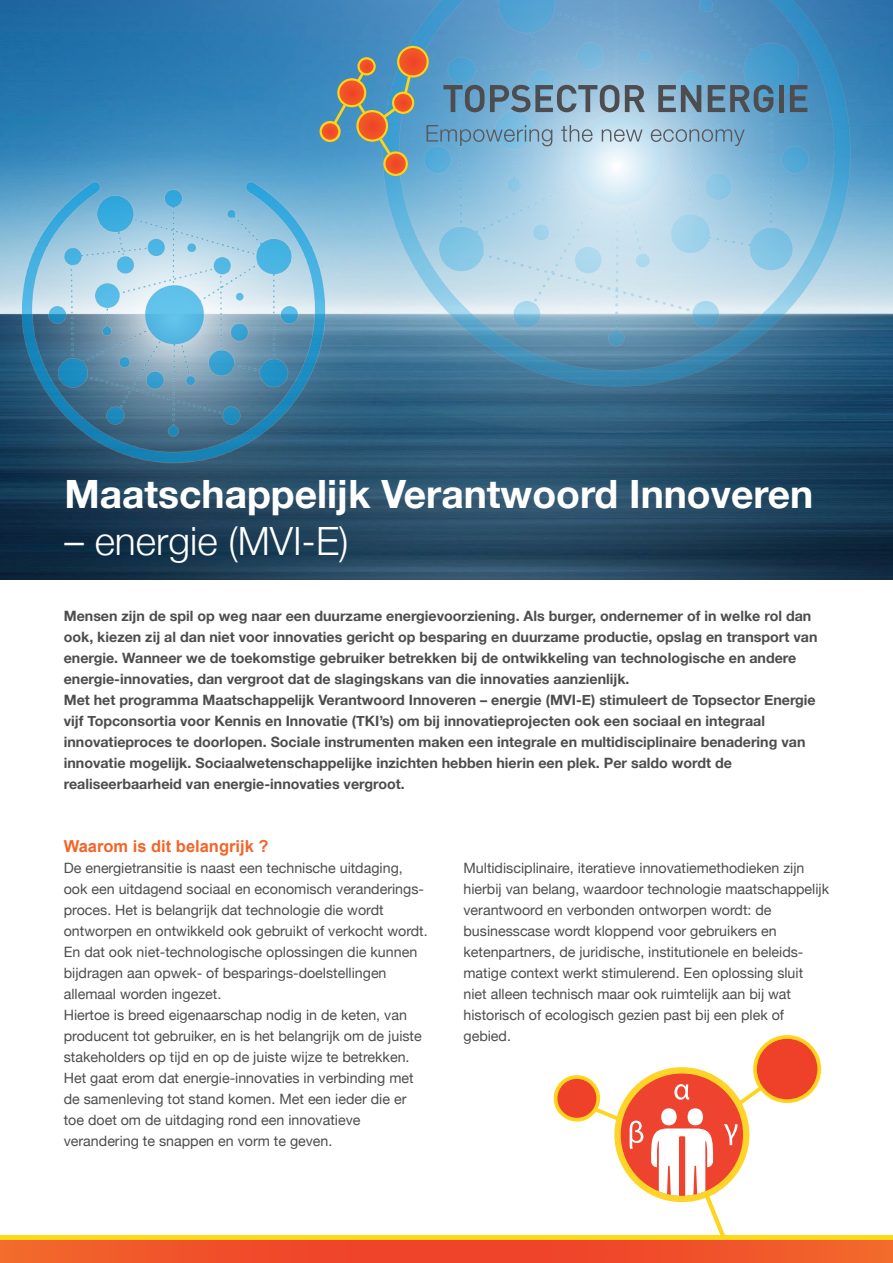
<style>
.page{position:relative;width:893px;height:1263px;background:#fff}
.page>*{position:absolute;margin:0;border:0;box-sizing:border-box;transform-origin:0 0}
.t1{font:700 39px "Helvetica Neue";color:#fff}
.t2{font:300 39px "Helvetica Neue";color:#fff}
.t3{font:700 16.5px "Arial";color:#f26529}
.t4{font:14.25px/21px "Helvetica Neue";color:#4d4d4f}
.t5{font:700 14.25px/21px "Helvetica Neue";color:#4d4d4f}
</style>
<div class="page">
<svg style="left:0;top:1240px;width:893px;height:23px;background:#f0512a"></svg>
<hr style="left:0;top:1236px;width:893px;height:4px;background:#ffd81a">
<img style="left:0;top:0;width:893px;height:579px">
<svg style="left:136px;top:0;width:757px;height:433px;background:#6ba0c2"></svg>
<svg style="left:443px;top:85px;width:176px;height:27px;background:#718b9d"></svg>
<svg style="left:625px;top:85px;width:20px;height:27px"></svg>
<svg style="left:658px;top:85px;width:43px;height:27px"></svg>
<svg style="left:708px;top:85px;width:65px;height:27px;background:#5a788d"></svg>
<hr style="left:779px;top:85px;width:4px;height:27px;background:#4d4d4f">
<svg style="left:790px;top:85px;width:17px;height:27px"></svg>
<svg style="left:509px;top:125px;width:43px;height:21px"></svg>
<svg style="left:561px;top:125px;width:32px;height:17px"></svg>
<svg style="left:602px;top:129px;width:41px;height:13px"></svg>
<svg style="left:651px;top:129px;width:94px;height:17px;background:#8badc3"></svg>
<svg style="left:329px;top:61px;width:85px;height:34px;background:#4791bc"></svg>
<svg style="left:397px;top:46px;width:32px;height:31px"></svg>
<svg style="left:357px;top:57px;width:19px;height:18px"></svg>
<svg style="left:392px;top:92px;width:22px;height:22px"></svg>
<svg style="left:337px;top:78px;width:29px;height:29px"></svg>
<svg style="left:339px;top:80px;width:25px;height:25px"></svg>
<svg style="left:399px;top:48px;width:28px;height:27px"></svg>
<svg style="left:360px;top:59px;width:14px;height:14px"></svg>
<svg style="left:0;top:95px;width:509px;height:446px;background:#4e7e9c"></svg>
<img style="left:10px;top:163px;width:328px;height:310px">
<div style="left:755px;top:1037px;width:64px;height:64px;background:#ef4129;border-radius:50%"></div>
<div style="left:753px;top:1035px;width:68px;height:68px;border:4px solid #ffd41c;border-radius:50%"></div>
<svg style="left:554px;top:1064px;width:238px;height:179px"></svg>
<h1 class="t1" style="left:64px;top:463px;width:750px">Maatschappelijk Verantwoord Innoveren</h1>
<h1 class="t2" style="left:64px;top:509px;width:286px">– energie (MVI-E)</h1>
<p class="t5" style="left:64px;top:606px;width:755px">Mensen zijn de spil op weg naar een duurzame energievoorziening. Als burger, ondernemer of in welke rol dan ook, kiezen zij al dan niet voor innovaties gericht op besparing en duurzame productie, opslag en transport van energie. Wanneer we de toekomstige gebruiker betrekken bij de ontwikkeling van technologische en andere energie-innovaties, dan vergroot dat de slagingskans van die innovaties aanzienlijk.<br>Met het programma Maatschappelijk Verantwoord Innoveren – energie (MVI-E) stimuleert de Topsector Energie vijf Topconsortia voor Kennis en Innovatie (TKI’s) om bij innovatieprojecten ook een sociaal en integraal innovatieproces te doorlopen. Sociale instrumenten maken een integrale en multidisciplinaire benadering van innovatie mogelijk. Sociaalwetenschappelijke inzichten hebben hierin een plek. Per saldo wordt de realiseerbaarheid van energie-innovaties vergroot.</p>
<p class="t3" style="left:64px;top:835px;width:206px">Waarom is dit belangrijk ?</p>
<p class="t4" style="left:64px;top:858px;width:365px">De energietransitie is naast een technische uitdaging, ook een uitdagend sociaal en economisch veranderings&shy;proces. Het is belangrijk dat technologie die wordt ontworpen en ontwikkeld ook gebruikt of verkocht wordt.<br>En dat ook niet-technologische oplossingen die kunnen bijdragen aan opwek- of besparings-doelstellingen allemaal worden ingezet.<br>Hiertoe is breed eigenaarschap nodig in de keten, van producent tot gebruiker, en is het belangrijk om de juiste stakeholders op tijd en op de juiste wijze te betrekken.<br>Het gaat erom dat energie-innovaties in verbinding met de samenleving tot stand komen. Met een ieder die er toe doet om de uitdaging rond een innovatieve verandering te snappen en vorm te geven.</p>
<p class="t4" style="left:463px;top:858px;width:367px">Multidisciplinaire, iteratieve innovatiemethodieken zijn hierbij van belang, waardoor technologie maatschappelijk verantwoord en verbonden ontworpen wordt: de businesscase wordt kloppend voor gebruikers en ketenpartners, de juridische, institutionele en beleids&shy;matige context werkt stimulerend. Een oplossing sluit niet alleen technisch maar ook ruimtelijk aan bij wat historisch of ecologisch gezien past bij een plek of gebied.</p>
</div>
